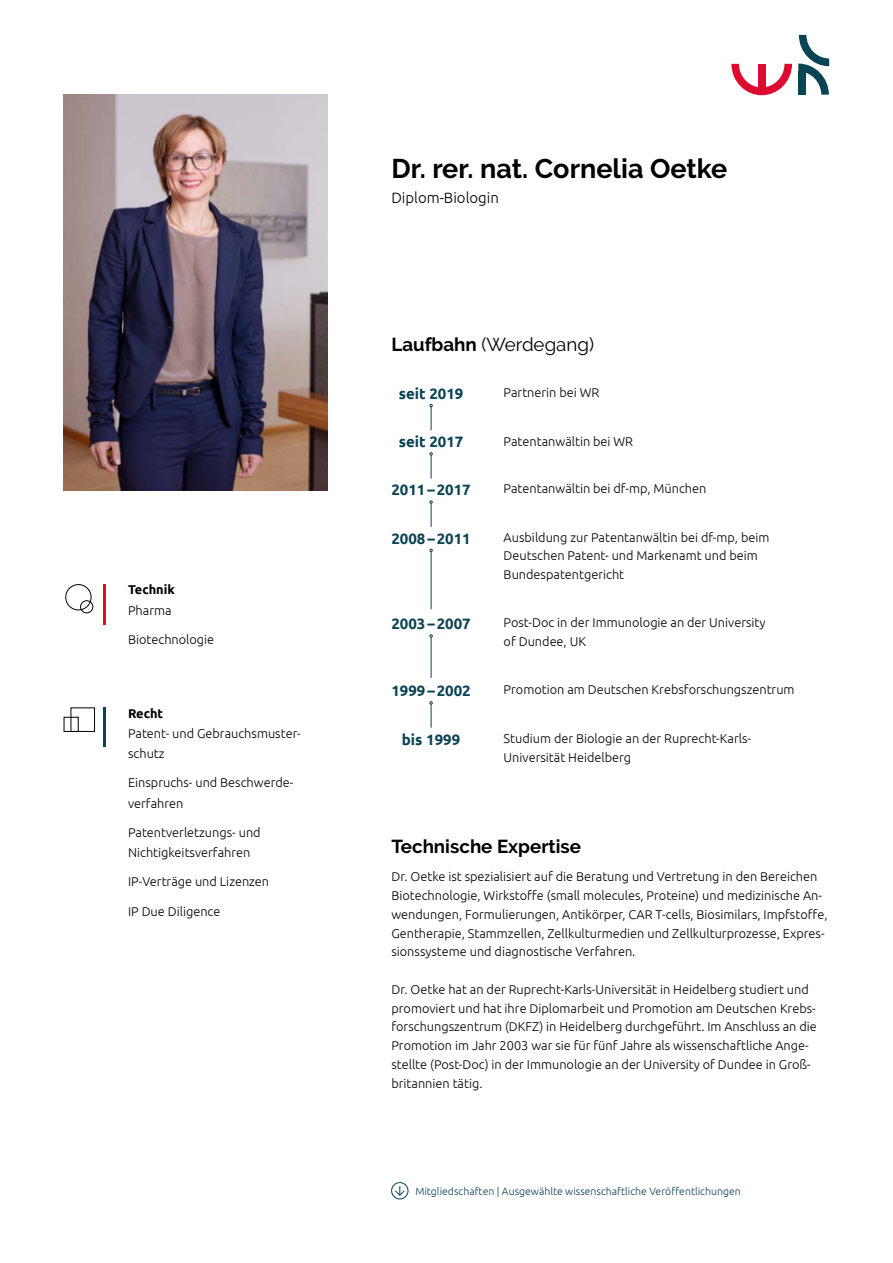
<style>
.page{position:relative;width:893px;height:1263px;background:#fff}
.page>*{position:absolute;margin:0;border:0;box-sizing:border-box;transform-origin:0 0}
.t1{font:700 27px "Raleway";color:#000}
.t2{font:18.75px "Raleway";color:#000}
.t3{font:700 18.75px "Raleway";color:#000}
.t4{font:700 15px "Ubuntu";color:#0a4353}
.t5{font:300 15px "Ubuntu";color:#000}
.t6{font:300 12.75px/18.8px "Ubuntu";color:#000}
.t7{font:700 12.75px "Ubuntu";color:#000}
.t8{font:300 10.5px "Ubuntu";color:#0a4353}
.s1{font-weight:700}
</style>
<div class="page">
<svg style="left:731px;top:64px;width:61px;height:31px"></svg>
<div style="left:758px;top:64px;width:8px;height:31px;background:#dd0b2f"></div>
<svg style="left:798px;top:35px;width:31px;height:60px"></svg>
<svg style="left:430px;top:404px;width:3px;height:26px"></svg>
<svg style="left:430px;top:452px;width:3px;height:27px"></svg>
<svg style="left:430px;top:501px;width:3px;height:26px"></svg>
<svg style="left:430px;top:701px;width:3px;height:27px"></svg>
<hr style="left:431px;top:637px;width:1px;height:41px;background:#0a4353">
<hr style="left:431px;top:552px;width:1px;height:57px;background:#0a4353">
<div style="left:391px;top:1182px;width:17px;height:17px;border:1px solid #0a4353;border-radius:50%"></div>
<svg style="left:395px;top:1186px;width:10px;height:10px"></svg>
<img style="left:64px;top:95px;width:263px;height:395px">
<div style="left:65px;top:584px;width:26px;height:26px;border:1px solid #000;border-radius:50%"></div>
<div style="left:80px;top:600px;width:13px;height:13px;border:1px solid #000;border-radius:50%"></div>
<hr style="left:103px;top:584px;width:3px;height:41px;background:#dd0b2f">
<div style="left:71px;top:707px;width:24px;height:25px;border:1px solid #000"></div>
<div style="left:64px;top:717px;width:15px;height:15px;border:1px solid #000"></div>
<hr style="left:103px;top:708px;width:3px;height:39px;background:#0a4353">
<p class="t7" style="left:128px;top:582px;width:48px">Technik</p>
<p class="t6" style="left:128px;top:600px;width:45px">Pharma</p>
<p class="t6" style="left:128px;top:629px;width:88px">Biotechnologie</p>
<p class="t7" style="left:128px;top:705px;width:37px">Recht</p>
<p class="t6" style="left:128px;top:723px;width:174px;line-height:20.2px">Patent- und Gebrauchsmuster&shy;schutz</p>
<p class="t6" style="left:128px;top:772px;width:167px;line-height:20.2px">Einspruchs- und Beschwerde&shy;verfahren</p>
<p class="t6" style="left:128px;top:822px;width:134px;line-height:20.2px">Patentverletzungs- und<br>Nichtigkeitsverfahren</p>
<p class="t6" style="left:128px;top:872px;width:143px">IP-Verträge und Lizenzen</p>
<p class="t6" style="left:128px;top:901px;width:94px">IP Due Diligence</p>
<h1 class="t1" style="left:391px;top:153px;width:337px">Dr. rer. nat. Cornelia Oetke</h1>
<p class="t5" style="left:391px;top:188px;width:109px">Diplom-Biologin</p>
<h2 class="t2" style="left:391px;top:334px;width:204px"><span class="s1">Laufbahn</span> (Werdegang)</h2>
<p class="t4" style="left:399px;top:384px;width:66px">seit 2019</p>
<p class="t4" style="left:399px;top:433px;width:66px">seit 2017</p>
<p class="t4" style="left:391px;top:481px;width:81px">2011–2017</p>
<p class="t4" style="left:391px;top:529px;width:81px">2008–2011</p>
<p class="t4" style="left:391px;top:615px;width:81px">2003–2007</p>
<p class="t4" style="left:391px;top:682px;width:81px">1999–2002</p>
<p class="t4" style="left:402px;top:730px;width:60px">bis 1999</p>
<p class="t6" style="left:504px;top:383px;width:97px">Partnerin bei WR</p>
<p class="t6" style="left:504px;top:431px;width:131px">Patentanwältin bei WR</p>
<p class="t6" style="left:504px;top:479px;width:204px">Patentanwältin bei df-mp, München</p>
<p class="t6" style="left:504px;top:527px;width:267px">Ausbildung zur Patentanwältin bei df-mp, beim<br>Deutschen Patent- und Markenamt und beim<br>Bundespatentgericht</p>
<p class="t6" style="left:504px;top:613px;width:263px">Post-Doc in der Immunologie an der University of Dundee, UK</p>
<p class="t6" style="left:504px;top:680px;width:292px">Promotion am Deutschen Krebsforschungszentrum</p>
<p class="t6" style="left:504px;top:729px;width:249px">Studium der Biologie an der Ruprecht-Karls-<br>Universität Heidelberg</p>
<h2 class="t3" style="left:391px;top:836px;width:191px">Technische Expertise</h2>
<p class="t6" style="left:391px;top:867px;width:438px">Dr. Oetke ist spezialisiert auf die Beratung und Vertretung in den Bereichen Biotechnologie, Wirkstoffe (small molecules, Proteine) und medizinische An&shy;wendungen, Formulierungen, Antikörper, CAR T-cells, Biosimilars, Impfstoffe, Gentherapie, Stammzellen, Zellkulturmedien und Zellkulturprozesse, Expres&shy;sionssysteme und diagnostische Verfahren.</p>
<p class="t6" style="left:391px;top:979px;width:427px">Dr. Oetke hat an der Ruprecht-Karls-Universität in Heidelberg studiert und promoviert und hat ihre Diplomarbeit und Promotion am Deutschen Krebs&shy;forschungszentrum (DKFZ) in Heidelberg durchgeführt. Im Anschluss an die Promotion im Jahr 2003 war sie für fünf Jahre als wissenschaftliche Ange&shy;stellte (Post-Doc) in der Immunologie an der University of Dundee in Groß&shy;britannien tätig.</p>
<p class="t8" style="left:415px;top:1185px;width:327px">Mitgliedschaften | Ausgewählte wissenschaftliche Veröffentlichungen</p>
</div>
